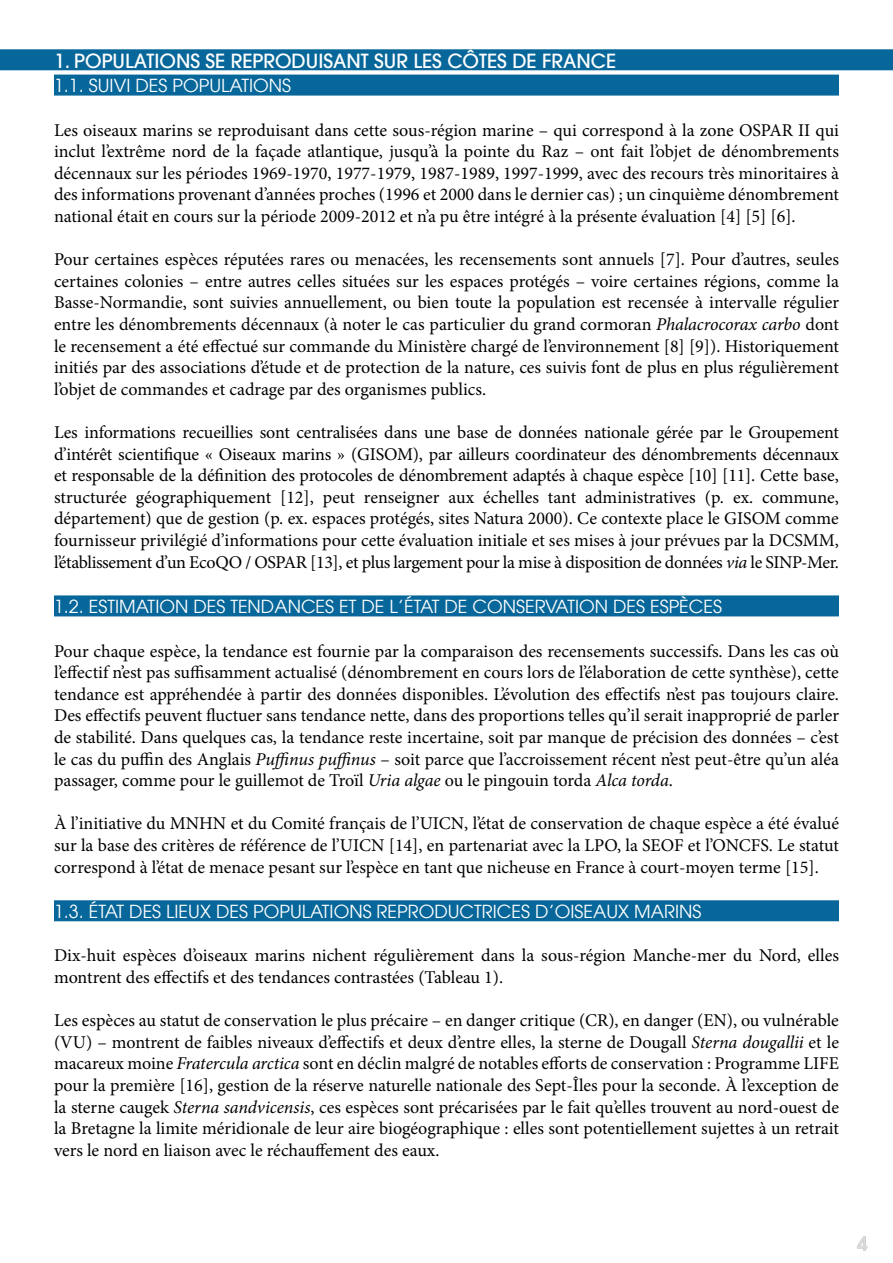
<style>
.page{position:relative;width:893px;height:1263px;background:#fff}
.page>*{position:absolute;margin:0;border:0;box-sizing:border-box;transform-origin:0 0}
.t1{font:500 19.5px "Avant Garde LT";color:#fff}
.t2{font:18px/21.6px "Minion Pro";letter-spacing:-.005em;color:#000;text-align:justify}
.t3{font:18px "Avant Garde LT";color:#fff}
.t4{font:500 18px "Avant Garde LT";color:#dadada}
.s1{font-style:italic}
</style>
<div class="page">
<svg style="left:857px;top:1236px;width:10px;height:15px"></svg>
<div style="left:0;top:49px;width:893px;height:21px;background:#07679a"></div>
<div style="left:54px;top:75px;width:785px;height:21px;background:#07679a"></div>
<div style="left:54px;top:595px;width:785px;height:21px;background:#07679a"></div>
<div style="left:54px;top:900px;width:785px;height:21px;background:#07679a"></div>
<p class="t1" style="left:54px;top:49px;width:564px">1. POPULATIONS SE REPRODUISANT SUR LES CÔTES DE FRANCE</p>
<p class="t3" style="left:54px;top:75px;width:238px">1.1. SUIVI DES POPULATIONS</p>
<p class="t2" style="left:54px;top:119px;width:786px">Les oiseaux marins se reproduisant dans cette sous-région marine – qui correspond à la zone OSPAR II qui inclut l’extrême nord de la façade atlantique, jusqu’à la pointe du Raz – ont fait l’objet de dénombrements décennaux sur les périodes 1969-1970, 1977-1979, 1987-1989, 1997-1999, avec des recours très minoritaires à des informations provenant d’années proches (1996 et 2000 dans le dernier cas) ; un cinquième dénombrement national était en cours sur la période 2009-2012 et n’a pu être intégré à la présente évaluation [4] [5] [6].</p>
<p class="t2" style="left:54px;top:249px;width:786px">Pour certaines espèces réputées rares ou menacées, les recensements sont annuels [7]. Pour d’autres, seules certaines colonies – entre autres celles situées sur les espaces protégés – voire certaines régions, comme la Basse-Normandie, sont suivies annuellement, ou bien toute la population est recensée à intervalle régulier entre les dénombrements décennaux (à noter le cas particulier du grand cormoran <span class="s1">Phalacrocorax carbo</span> dont le recensement a été effectué sur commande du Ministère chargé de l’environnement [8] [9]). Historiquement initiés par des associations d’étude et de protection de la nature, ces suivis font de plus en plus régulièrement l’objet de commandes et cadrage par des organismes publics.</p>
<p class="t2" style="left:54px;top:422px;width:787px">Les informations recueillies sont centralisées dans une base de données nationale gérée par le Groupement d’intérêt scientifique « Oiseaux marins » (GISOM), par ailleurs coordinateur des dénombrements décennaux et responsable de la définition des protocoles de dénombrement adaptés à chaque espèce [10] [11]. Cette base, structurée géographiquement [12], peut renseigner aux échelles tant administratives (p. ex. commune, département) que de gestion (p. ex. espaces protégés, sites Natura 2000). Ce contexte place le GISOM comme fournisseur privilégié d’informations pour cette évaluation initiale et ses mises à jour prévues par la DCSMM, l’établissement d’un EcoQO / OSPAR [13], et plus largement pour la mise à disposition de données <span class="s1">via</span> le SINP-Mer.</p>
<p class="t3" style="left:54px;top:596px;width:670px">1.2. ESTIMATION DES TENDANCES ET DE L’ÉTAT DE CONSERVATION DES ESPÈCES</p>
<p class="t2" style="left:54px;top:640px;width:786px">Pour chaque espèce, la tendance est fournie par la comparaison des recensements successifs. Dans les cas où l’effectif n’est pas suffisamment actualisé (dénombrement en cours lors de l’élaboration de cette synthèse), cette tendance est appréhendée à partir des données disponibles. L’évolution des effectifs n’est pas toujours claire.<br>Des effectifs peuvent fluctuer sans tendance nette, dans des proportions telles qu’il serait inapproprié de parler de stabilité. Dans quelques cas, la tendance reste incertaine, soit par manque de précision des données – c’est le cas du puffin des Anglais <span class="s1">Puffinus puffinus</span> – soit parce que l’accroissement récent n’est peut-être qu’un aléa passager, comme pour le guillemot de Troïl <span class="s1">Uria algae</span> ou le pingouin torda <span class="s1">Alca torda</span>.</p>
<p class="t2" style="left:54px;top:813px;width:786px">À l’initiative du MNHN et du Comité français de l’UICN, l’état de conservation de chaque espèce a été évalué sur la base des critères de référence de l’UICN [14], en partenariat avec la LPO, la SEOF et l’ONCFS. Le statut correspond à l’état de menace pesant sur l’espèce en tant que nicheuse en France à court-moyen terme [15].</p>
<p class="t3" style="left:54px;top:901px;width:649px">1.3. ÉTAT DES LIEUX DES POPULATIONS REPRODUCTRICES D’OISEAUX MARINS</p>
<p class="t2" style="left:54px;top:945px;width:786px">Dix-huit espèces d’oiseaux marins nichent régulièrement dans la sous-région Manche-mer du Nord, elles montrent des effectifs et des tendances contrastées (Tableau 1).</p>
<p class="t2" style="left:54px;top:1010px;width:786px">Les espèces au statut de conservation le plus précaire – en danger critique (CR), en danger (EN), ou vulnérable (VU) – montrent de faibles niveaux d’effectifs et deux d’entre elles, la sterne de Dougall <span class="s1">Sterna dougallii</span> et le macareux moine <span class="s1">Fratercula arctica</span> sont en déclin malgré de notables efforts de conservation : Programme LIFE pour la première [16], gestion de la réserve naturelle nationale des Sept-Îles pour la seconde. À l’exception de la sterne caugek <span class="s1">Sterna sandvicensis</span>, ces espèces sont précarisées par le fait qu’elles trouvent au nord-ouest de la Bretagne la limite méridionale de leur aire biogéographique : elles sont potentiellement sujettes à un retrait vers le nord en liaison avec le réchauffement des eaux.</p>
<p class="t4" style="left:857px;top:1232px;width:11px">4</p>
</div>
